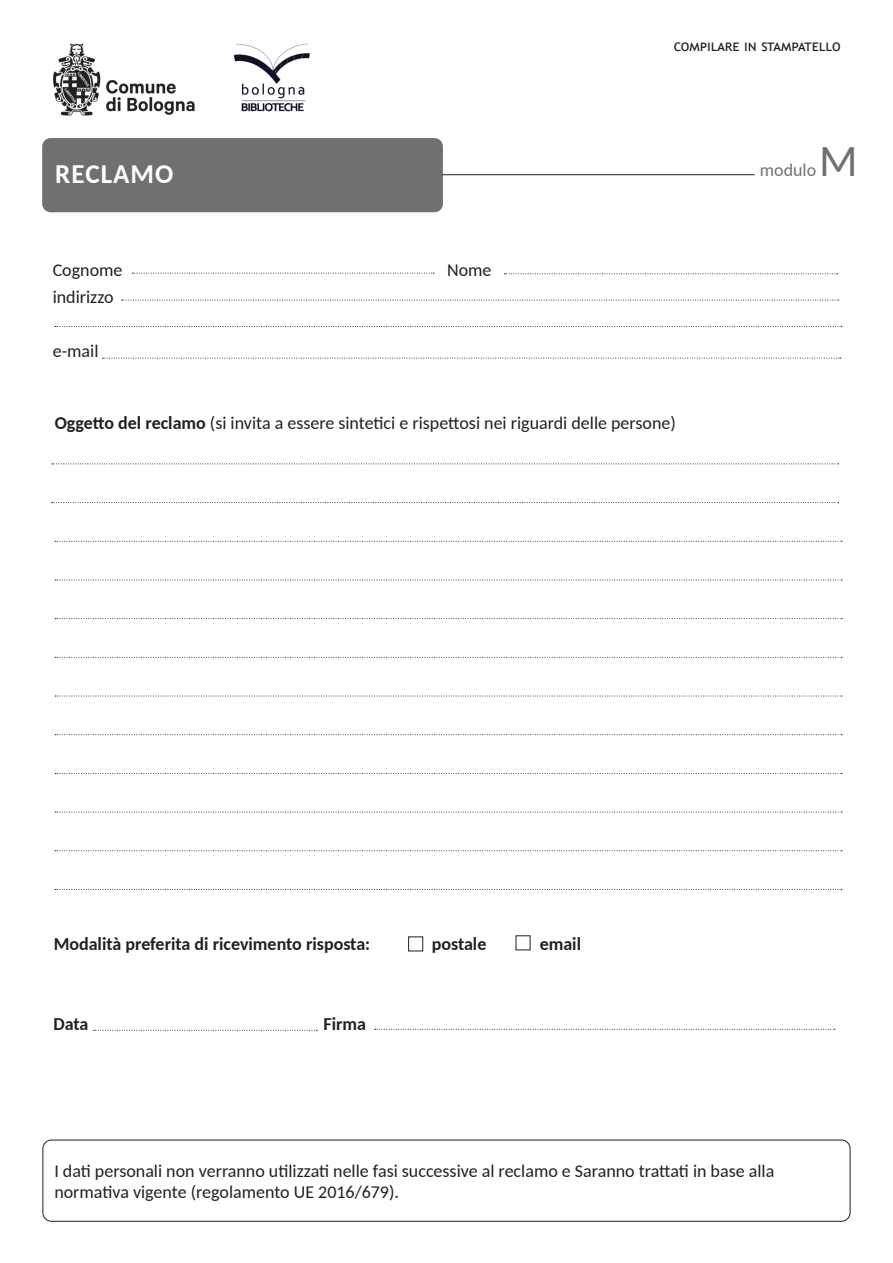
<style>
.page{position:relative;width:893px;height:1263px;background:#fff}
.page>*{position:absolute;margin:0;border:0;box-sizing:border-box;transform-origin:0 0}
.t1{font:45px "Carlito";color:#6e7072}
.t2{font:700 27px "Carlito";letter-spacing:.04em;color:#fff}
.t3{font:18px "Carlito";color:#231f20}
.t4{font:700 18px "Carlito";color:#231f20}
.t5{font:18px "Carlito";color:#6e7072}
.t6{font:15px "Trebuchet MS";color:#231f20}
.s1{font-weight:700}
</style>
<div class="page">
<div style="left:43px;top:1140px;width:807px;height:81px;border:1px solid #231f20;border-radius:9px"></div>
<div style="left:42px;top:138px;width:401px;height:74px;background:#6e7072;border-radius:9px"></div>
<hr style="left:443px;top:174px;width:312px;height:1px;background:#231f20">
<svg style="left:132px;top:273px;width:302px;height:1px"></svg>
<svg style="left:504px;top:273px;width:334px;height:1px"></svg>
<svg style="left:122px;top:300px;width:717px;height:1px"></svg>
<svg style="left:102px;top:358px;width:739px;height:1px"></svg>
<svg style="left:55px;top:326px;width:787px;height:1px"></svg>
<svg style="left:52px;top:463px;width:787px;height:1px"></svg>
<svg style="left:52px;top:502px;width:787px;height:1px"></svg>
<svg style="left:55px;top:541px;width:787px;height:1px"></svg>
<svg style="left:55px;top:580px;width:787px;height:1px"></svg>
<svg style="left:55px;top:618px;width:787px;height:1px"></svg>
<svg style="left:55px;top:657px;width:787px;height:1px"></svg>
<svg style="left:55px;top:696px;width:787px;height:1px"></svg>
<svg style="left:55px;top:734px;width:787px;height:1px"></svg>
<svg style="left:55px;top:773px;width:787px;height:1px"></svg>
<svg style="left:55px;top:812px;width:787px;height:1px"></svg>
<svg style="left:55px;top:850px;width:787px;height:1px"></svg>
<svg style="left:55px;top:889px;width:787px;height:1px"></svg>
<div style="left:408px;top:936px;width:15px;height:15px;border:1px solid #231f20"></div>
<svg style="left:375px;top:1029px;width:460px;height:1px"></svg>
<svg style="left:94px;top:1030px;width:223px;height:1px"></svg>
<img style="left:53px;top:43px;width:257px;height:73px">
<p class="t6" style="left:674px;top:36px;width:168px">compilare in stampatello</p>
<p class="t1" style="left:819px;top:130px;width:40px">M</p>
<p class="t2" style="left:55px;top:155px;width:120px">RECLAMO</p>
<p class="t5" style="left:760px;top:157px;width:58px">modulo</p>
<p class="t3" style="left:53px;top:257px;width:71px">Cognome</p>
<p class="t3" style="left:447px;top:257px;width:46px">Nome</p>
<p class="t3" style="left:53px;top:284px;width:62px">indirizzo</p>
<p class="t3" style="left:53px;top:338px;width:47px">e-mail</p>
<p class="t3" style="left:55px;top:411px;width:623px"><span class="s1">Oggetto del reclamo</span> (si invita a essere sintetici e rispettosi nei riguardi delle persone)</p>
<p class="t4" style="left:54px;top:931px;width:318px">Modalità preferita di ricevimento risposta:</p>
<p class="t4" style="left:432px;top:931px;width:56px">postale</p>
<p class="t4" style="left:540px;top:931px;width:43px">email</p>
<p class="t4" style="left:53px;top:1011px;width:37px">Data</p>
<p class="t4" style="left:323px;top:1011px;width:44px">Firma</p>
<p class="t3" style="left:54px;top:1158px;width:721px">I dati personali non verranno utilizzati nelle fasi successive al reclamo e Saranno trattati in base alla</p>
<p class="t3" style="left:54px;top:1179px;width:346px">normativa vigente (regolamento UE 2016/679).</p>
</div>
